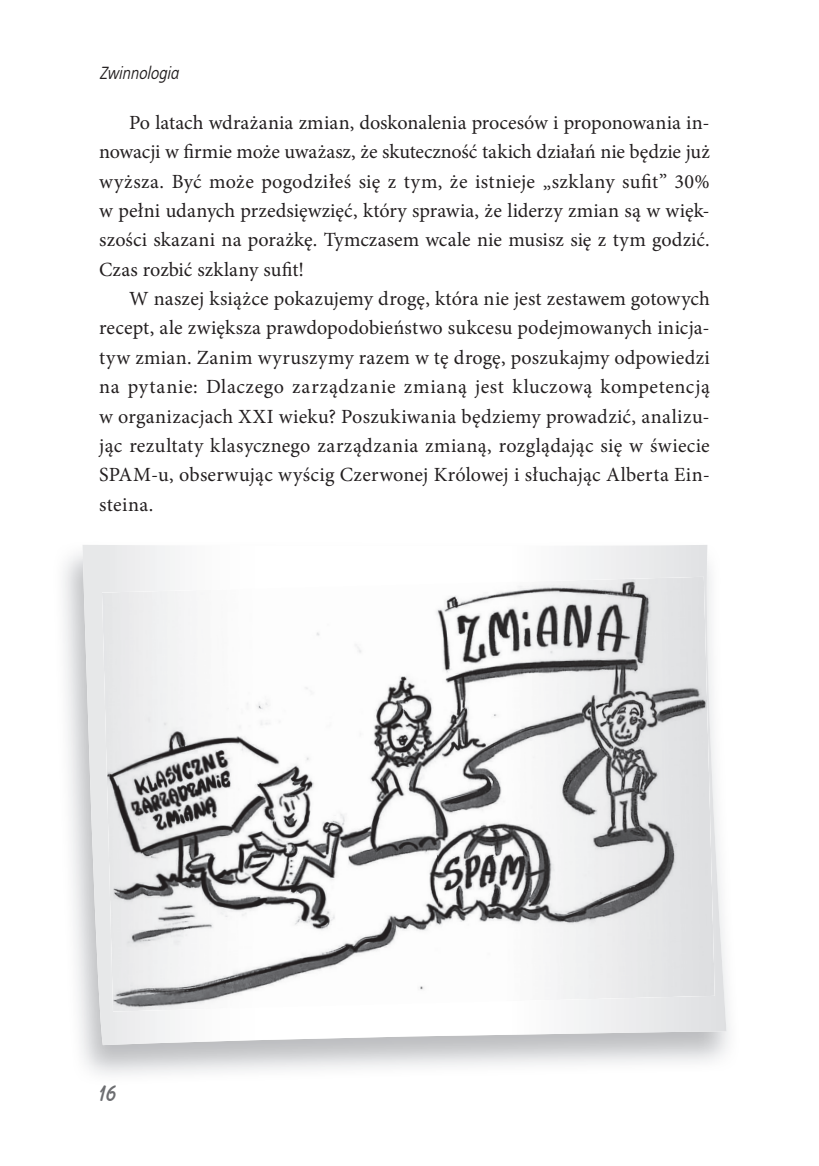
<style>
.page{position:relative;width:819px;height:1166px;background:#fff}
.page>*{position:absolute;margin:0;border:0;box-sizing:border-box;transform-origin:0 0}
.t1{font:700 22.75px "Balloon BT";color:#6c6d70}
.t2{font:20.12px/29.4px "Minion Pro";letter-spacing:.01em;color:#231f20;text-align:justify}
.t3{font:italic 17.5px "Bureau EFN";letter-spacing:.015em;color:#231f20;scale:.96 1}
</style>
<div class="page">
<svg style="left:82px;top:545px;width:644px;height:500px"></svg>
<img style="left:102px;top:583px;width:328px;height:369px">
<img style="left:430px;top:577px;width:284px;height:427px">
<img style="left:111px;top:943px;width:331px;height:68px">
<p class="t3" style="left:99px;top:66px;width:84px">Zwinnologia</p>
<p class="t2" style="left:99px;top:109px;width:612px;text-indent:30px">Po latach wdrażania zmian, doskonalenia procesów i proponowania in&shy;nowacji w firmie może uważasz, że skuteczność takich działań nie będzie już wyższa. Być może pogodziłeś się z tym, że istnieje „szklany sufit” 30% w pełni udanych przedsięwzięć, który sprawia, że liderzy zmian są w więk&shy;szości skazani na porażkę. Tymczasem wcale nie musisz się z tym godzić.<br>Czas rozbić szklany sufit!</p>
<p class="t2" style="left:99px;top:285px;width:612px;text-indent:30px">W naszej książce pokazujemy drogę, która nie jest zestawem gotowych recept, ale zwiększa prawdopodobieństwo sukcesu podejmowanych inicja&shy;tyw zmian. Zanim wyruszymy razem w tę drogę, poszukajmy odpowiedzi na pytanie: Dlaczego zarządzanie zmianą jest kluczową kompetencją w organizacjach XXI wieku? Poszukiwania będziemy prowadzić, analizu&shy;jąc rezultaty klasycznego zarządzania zmianą, rozglądając się w świecie SPAM-u, obserwując wyścig Czerwonej Królowej i słuchając Alberta Ein&shy;steina.</p>
<p class="t1" style="left:99px;top:1080px;width:20px">16</p>
</div>
